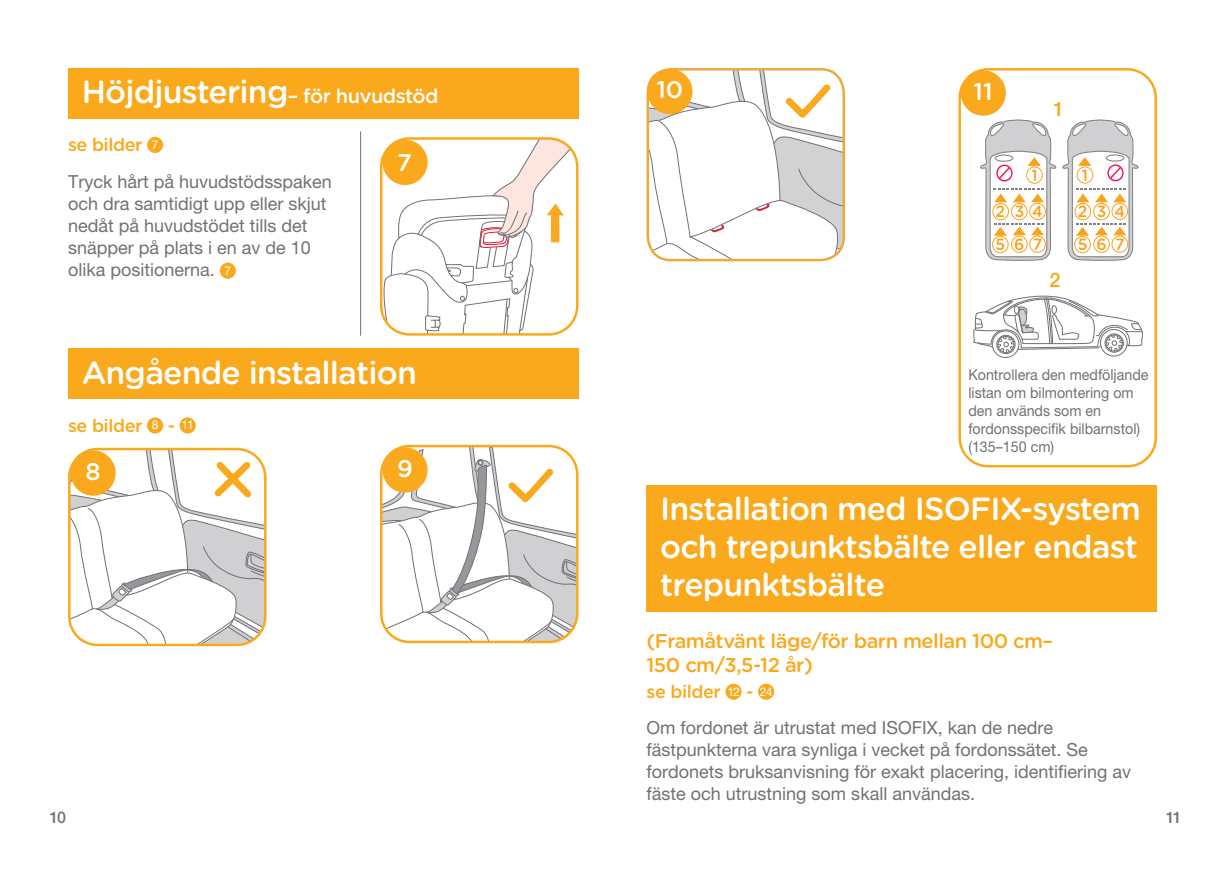
<style>
.page{position:relative;width:1225px;height:876px;background:#fff}
.page>*{position:absolute;margin:0;border:0;box-sizing:border-box;transform-origin:0 0}
.t1{font:500 32px/38.4px "Gotham Rounded";letter-spacing:-.025em;color:#fff;text-align:justify}
.t2{font:500 24px "Gotham Rounded";color:#fff}
.t3{font:500 20px/24px "Gotham Rounded";letter-spacing:-.025em;color:#f9a91b}
.t4{font:500 20px "Helvetica Neue LT Std";color:#f9a91b}
.t5{font:18px/22px "Helvetica Neue LT Std";color:#717074}
.t6{font:500 18px "Gotham Rounded";letter-spacing:-.025em;color:#f9a91b}
.t7{font:500 16.2px/33.2px "Gotham Rounded";letter-spacing:.555em;color:#f9a21c;scale:.96 1}
.t8{font:500 16px "Helvetica Neue LT Std";color:#717074}
.t9{font:15px/18px "Helvetica Neue LT Std";color:#717074;scale:.95 1}
.s1{font-size:20px}
.s2{font-family:"Helvetica Neue LT Std";font-weight:400;font-size:12px;color:#fff}
.s3{font-size:12px;color:#fff}
</style>
<div class="page">
<svg style="left:381px;top:138px;width:196px;height:196px"></svg>
<div style="left:382px;top:140px;width:45px;height:45px;background:#f9a91b;border-radius:50%"></div>
<div style="left:68px;top:68px;width:510px;height:51px;background:#f9a91b"></div>
<div style="left:147px;top:417px;width:16px;height:17px;background:#f9a91b;border-radius:50%"></div>
<div style="left:180px;top:417px;width:16px;height:17px;background:#f9a91b;border-radius:50%"></div>
<svg style="left:69px;top:449px;width:196px;height:196px"></svg>
<div style="left:71px;top:450px;width:45px;height:46px;background:#f9a91b;border-radius:50%"></div>
<svg style="left:381px;top:446px;width:196px;height:196px"></svg>
<div style="left:382px;top:447px;width:45px;height:46px;background:#f9a91b;border-radius:50%"></div>
<div style="left:646px;top:68px;width:199px;height:193px;border:2px solid #eda93a;border-radius:23px"></div>
<svg style="left:648px;top:69px;width:195px;height:191px"></svg>
<div style="left:647px;top:69px;width:45px;height:45px;background:#f9a91b;border-radius:50%"></div>
<div style="left:68px;top:349px;width:510px;height:50px;background:#f9a91b"></div>
<div style="left:958px;top:68px;width:199px;height:399px;border:2px solid #f9a91b;border-radius:28px"></div>
<div style="left:992px;top:330px;width:27px;height:28px;border:1px solid #717074;border-radius:50%"></div>
<div style="left:996px;top:335px;width:19px;height:19px;border:1px solid #717074;border-radius:50%"></div>
<div style="left:1100px;top:329px;width:27px;height:27px;border:1px solid #717074;border-radius:50%"></div>
<svg style="left:973px;top:295px;width:170px;height:58px"></svg>
<svg style="left:980px;top:119px;width:159px;height:142px"></svg>
<div style="left:960px;top:70px;width:45px;height:46px;background:#f9a91b;border-radius:50%"></div>
<hr style="left:360px;top:131px;width:1px;height:205px;background:#717074">
<div style="left:646px;top:485px;width:511px;height:126px;background:#f9a91b"></div>
<div style="left:725px;top:684px;width:16px;height:16px;background:#f9a91b;border-radius:50%"></div>
<div style="left:758px;top:684px;width:16px;height:16px;background:#f9a91b;border-radius:50%"></div>
<div style="left:147px;top:137px;width:16px;height:16px;background:#f9a91b;border-radius:50%"></div>
<div style="left:220px;top:263px;width:16px;height:16px;background:#f9a91b;border-radius:50%"></div>
<h1 class="t1" style="left:82px;top:71px;width:358px">Höjdjustering<span class="s1">– för huvudstöd</span></h1>
<p class="t6" style="left:68px;top:132px;width:92px">se bilder <span class="s2">7</span></p>
<p class="t5" style="left:68px;top:170px;width:265px">Tryck hårt på huvudstödsspaken och dra samtidigt upp eller skjut nedåt på huvudstödet tills det snäpper på plats i en av de 10 olika positionerna. <span class="s3">7</span></p>
<h2 class="t2" style="left:397px;top:145px;width:16px">7</h2>
<h1 class="t1" style="left:82px;top:352px;width:337px">Angående installation</h1>
<p class="t6" style="left:68px;top:412px;width:127px">se bilder <span class="s2">8</span> - <span class="s2">11</span></p>
<h2 class="t2" style="left:85px;top:454px;width:17px">8</h2>
<h2 class="t2" style="left:397px;top:451px;width:17px">9</h2>
<h2 class="t2" style="left:656px;top:72px;width:28px">10</h2>
<h2 class="t2" style="left:973px;top:74px;width:21px">11</h2>
<p class="t4" style="left:1053px;top:97px;width:13px">1</p>
<p class="t7" style="left:1031px;top:158px;width:8px">1</p>
<p class="t7" style="left:995px;top:194px;width:51px">234<br>567</p>
<p class="t4" style="left:1049px;top:268px;width:13px">2</p>
<p class="t7" style="left:1082px;top:158px;width:8px">1</p>
<p class="t7" style="left:1077px;top:194px;width:51px">234<br>567</p>
<p class="t9" style="left:968px;top:366px;width:191px">Kontrollera den medföljande listan om bilmontering om den används som en fordonsspecifik bilbarnstol) (135–150 cm)</p>
<h1 class="t1" style="left:660px;top:488px;width:482px">Installation med ISOFIX-system och trepunktsbälte eller endast trepunktsbälte</h1>
<p class="t3" style="left:646px;top:628px;width:408px">(Framåtvänt läge/för barn mellan 100 cm–<br>150 cm/3,5-12 år)</p>
<p class="t6" style="left:646px;top:679px;width:127px">se bilder <span class="s2">12</span> - <span class="s2">24</span></p>
<p class="t5" style="left:646px;top:717px;width:486px">Om fordonet är utrustat med ISOFIX, kan de nedre fästpunkterna vara synliga i vecket på fordonssätet. Se fordonets bruksanvisning för exakt placering, identifiering av fäste och utrustning som skall användas.</p>
<p class="t8" style="left:49px;top:808px;width:18px">10</p>
<p class="t8" style="left:1165px;top:808px;width:18px">11</p>
</div>
